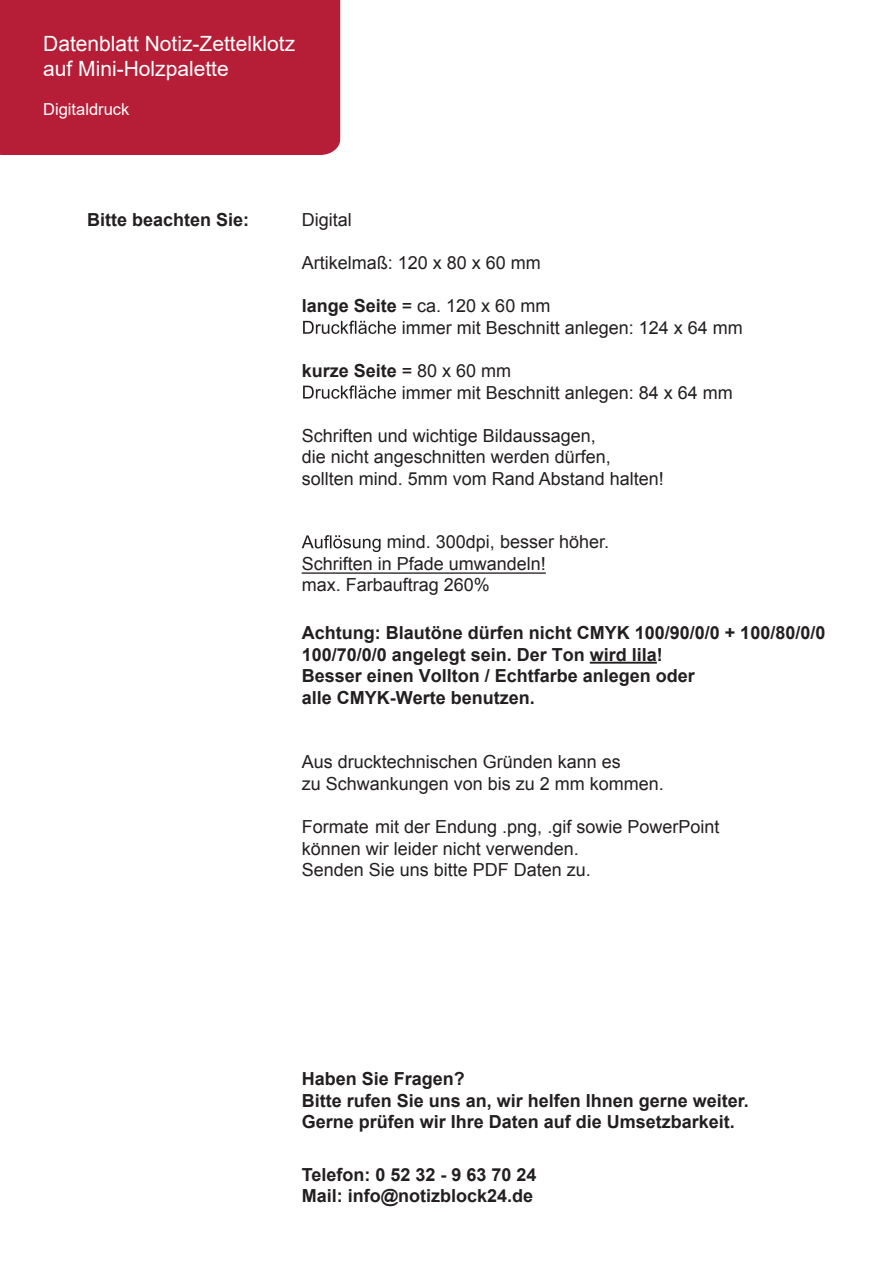
<style>
.page{position:relative;width:893px;height:1263px;background:#fff}
.page>*{position:absolute;margin:0;border:0;box-sizing:border-box;transform-origin:0 0}
.t1{font:21px/25.2px "Arial";color:#fff}
.t2{font:18px/21.6px "Arial";color:#231f20}
.t3{font:700 18px/21.6px "Arial";color:#231f20}
.t4{font:16.5px "Arial";color:#fff}
.s1{font-style:inherit}
.s2{font-weight:700}
</style>
<div class="page">
<div style="left:0;top:0;width:340px;height:155px;background:#b61e37"></div>
<svg style="left:303px;top:321px;width:93px;height:13px"></svg>
<svg style="left:303px;top:385px;width:93px;height:14px"></svg>
<svg style="left:302px;top:535px;width:79px;height:17px"></svg>
<hr style="left:590px;top:662px;width:67px;height:2px;background:#231f20">
<hr style="left:302px;top:572px;width:244px;height:2px;background:#231f20">
<p class="t1" style="left:43px;top:30px;width:254px"><span class="s1">Datenblatt</span> Notiz-Zettelklotz auf Mini-Holzpalette</p>
<p class="t4" style="left:43px;top:98px;width:88px">Digitaldruck</p>
<p class="t3" style="left:87px;top:209px;width:164px">Bitte beachten Sie:</p>
<p class="t2" style="left:302px;top:209px;width:52px">Digital</p>
<p class="t2" style="left:302px;top:252px;width:241px">Artikelmaß: 120 x 80 x 60 mm</p>
<p class="t2" style="left:402px;top:295px;width:343px;text-indent:-100px"><span class="s2">lange Seite</span> = ca. 120 x 60 mm<br>immer mit Beschnitt anlegen: 124 x 64 mm</p>
<p class="t2" style="left:402px;top:360px;width:333px;text-indent:-100px"><span class="s2">kurze Seite</span> = 80 x 60 mm<br>immer mit Beschnitt anlegen: 84 x 64 mm</p>
<p class="t2" style="left:302px;top:425px;width:364px">Schriften und wichtige Bildaussagen,<br>die nicht angeschnitten werden dürfen, sollten mind. 5mm vom Rand Abstand halten!</p>
<p class="t2" style="left:302px;top:531px;width:309px;text-indent:85px">mind. 300dpi, besser höher.<br>Schriften in Pfade umwandeln!<br>max. Farbauftrag 260%</p>
<p class="t3" style="left:302px;top:623px;width:525px">Achtung: Blautöne dürfen nicht CMYK 100/90/0/0 + 100/80/0/0<br>100/70/0/0 angelegt sein. Der Ton wird lila!<br>Besser einen Vollton / Echtfarbe anlegen oder<br>alle CMYK-Werte benutzen.</p>
<p class="t2" style="left:302px;top:751px;width:364px">Aus drucktechnischen Gründen kann es<br>zu Schwankungen von bis zu 2 mm kommen.</p>
<p class="t2" style="left:302px;top:816px;width:419px">Formate mit der Endung .png, .gif sowie PowerPoint können wir leider nicht verwenden.<br>Senden Sie uns bitte PDF Daten zu.</p>
<p class="t3" style="left:302px;top:1068px;width:449px">Haben Sie Fragen?<br>Bitte rufen Sie uns an, wir helfen Ihnen gerne weiter.<br>Gerne prüfen wir Ihre Daten auf die Umsetzbarkeit.</p>
<p class="t3" style="left:302px;top:1164px;width:236px">Telefon: 0 52 32 - 9 63 70 24<br>Mail: info@notizblock24.de</p>
</div>
